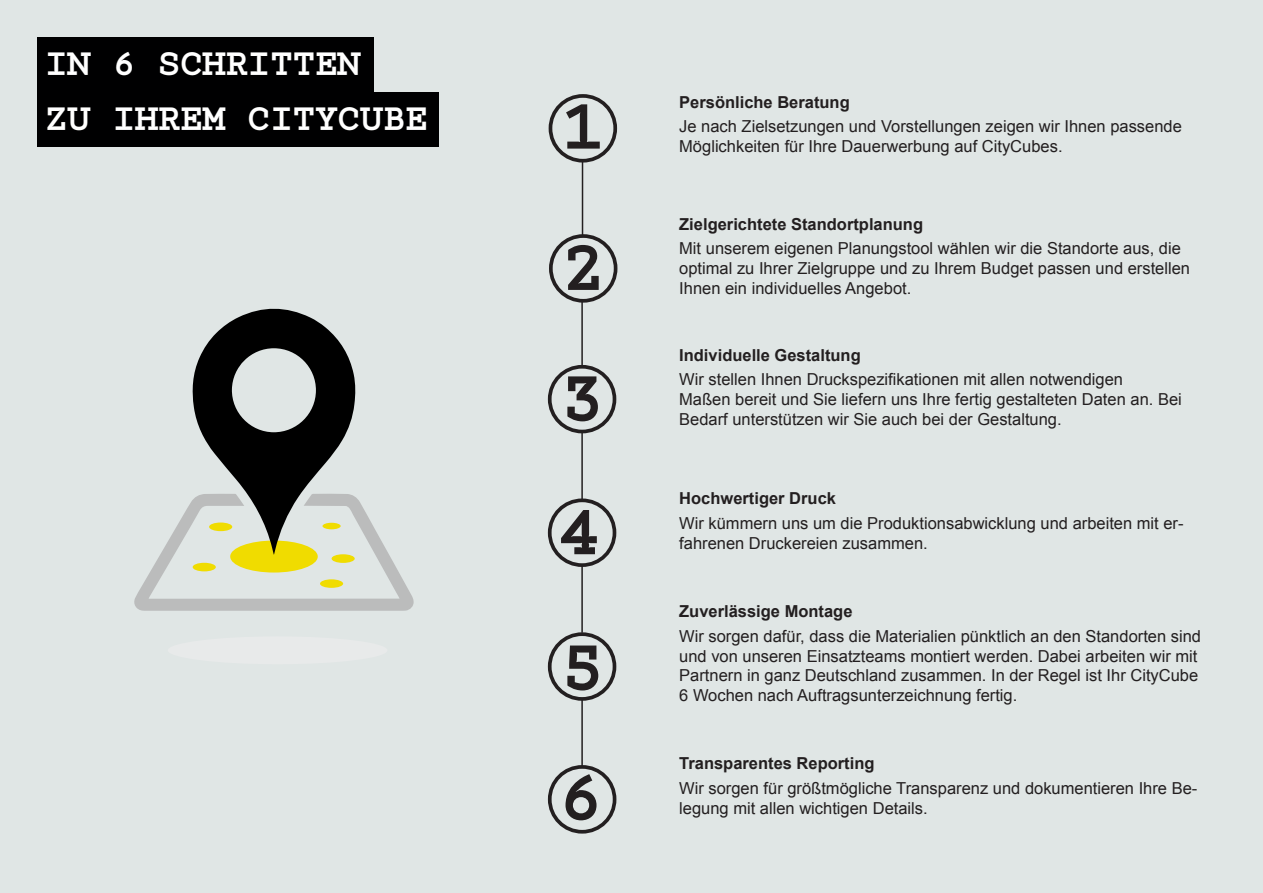
<style>
.page{position:relative;width:1263px;height:893px;background:#e0e6e5}
.page>*{position:absolute;margin:0;border:0;box-sizing:border-box;transform-origin:0 0}
.t1{font:800 73.8px "Electrica";color:#231f20}
.t2{font:800 37.5px "Electrica";color:#fff}
.t3{font:16.5px/19.8px "Arial";color:#231f20}
.t4{font:700 16.5px "Arial";color:#231f20}
</style>
<div class="page">
<div style="left:37px;top:37px;width:337px;height:55px;background:#000001"></div>
<div style="left:37px;top:92px;width:401px;height:55px;background:#000001"></div>
<div style="left:549px;top:94px;width:68px;height:69px;border:4px solid #231f20;border-radius:50%"></div>
<div style="left:549px;top:234px;width:68px;height:69px;border:4px solid #231f20;border-radius:50%"></div>
<div style="left:548px;top:365px;width:68px;height:68px;border:4px solid #231f20;border-radius:50%"></div>
<div style="left:548px;top:498px;width:68px;height:69px;border:4px solid #231f20;border-radius:50%"></div>
<div style="left:548px;top:632px;width:68px;height:69px;border:4px solid #231f20;border-radius:50%"></div>
<div style="left:548px;top:765px;width:68px;height:69px;border:4px solid #231f20;border-radius:50%"></div>
<svg style="left:134px;top:308px;width:280px;height:303px"></svg>
<div style="left:168px;top:636px;width:219px;height:28px;background:#e8eaea;border-radius:50%"></div>
<div style="left:209px;top:522px;width:23px;height:9px;background:#f0dc00;border-radius:50%"></div>
<div style="left:193px;top:563px;width:23px;height:8px;background:#f0dc00;border-radius:50%"></div>
<div style="left:322px;top:523px;width:19px;height:6px;background:#f0dc00;border-radius:50%"></div>
<div style="left:320px;top:579px;width:23px;height:9px;background:#f0dc00;border-radius:50%"></div>
<div style="left:332px;top:554px;width:23px;height:9px;background:#f0dc00;border-radius:50%"></div>
<hr style="left:582px;top:160px;width:1px;height:76px;background:#231f20">
<hr style="left:581px;top:300px;width:2px;height:66px;background:#231f20">
<hr style="left:581px;top:431px;width:2px;height:70px;background:#231f20">
<hr style="left:581px;top:565px;width:2px;height:68px;background:#231f20">
<hr style="left:581px;top:699px;width:2px;height:67px;background:#231f20">
<p class="t2" style="left:45px;top:43px;width:316px">IN 6 SCHRITTEN</p>
<p class="t2" style="left:45px;top:98px;width:384px">ZU IHREM CITYCUBE</p>
<p class="t1" style="left:560px;top:85px;width:46px">1</p>
<p class="t1" style="left:561px;top:227px;width:46px">2</p>
<p class="t1" style="left:560px;top:357px;width:46px">3</p>
<p class="t1" style="left:558px;top:491px;width:46px">4</p>
<p class="t1" style="left:560px;top:626px;width:46px">5</p>
<p class="t1" style="left:558px;top:756px;width:46px">6</p>
<p class="t4" style="left:679px;top:91px;width:172px">Persönliche Beratung</p>
<p class="t3" style="left:679px;top:117px;width:504px">Je nach Zielsetzungen und Vorstellungen zeigen wir Ihnen passende<br>Möglichkeiten für Ihre Dauerwerbung auf CityCubes.</p>
<p class="t4" style="left:679px;top:213px;width:245px">Zielgerichtete Standortplanung</p>
<p class="t3" style="left:679px;top:239px;width:512px">Mit unserem eigenen Planungstool wählen wir die Standorte aus, die optimal zu Ihrer Zielgruppe und zu Ihrem Budget passen und erstellen<br>Ihnen ein individuelles Angebot.</p>
<p class="t4" style="left:679px;top:344px;width:183px">Individuelle Gestaltung</p>
<p class="t3" style="left:679px;top:370px;width:504px">Wir stellen Ihnen Druckspezifikationen mit allen notwendigen<br>Maßen bereit und Sie liefern uns Ihre fertig gestalteten Daten an. Bei<br>Bedarf unterstützen wir Sie auch bei der Gestaltung.</p>
<p class="t4" style="left:679px;top:487px;width:158px">Hochwertiger Druck</p>
<p class="t3" style="left:679px;top:513px;width:506px">Wir kümmern uns um die Produktionsabwicklung und arbeiten mit er&shy;fahrenen Druckereien zusammen.</p>
<p class="t4" style="left:679px;top:600px;width:175px">Zuverlässige Montage</p>
<p class="t3" style="left:679px;top:626px;width:523px">Wir sorgen dafür, dass die Materialien pünktlich an den Standorten sind und von unseren Einsatzteams montiert werden. Dabei arbeiten wir mit Partnern in ganz Deutschland zusammen. In der Regel ist Ihr CityCube 6 Wochen nach Auftragsunterzeichnung fertig.</p>
<p class="t4" style="left:679px;top:753px;width:197px">Transparentes Reporting</p>
<p class="t3" style="left:679px;top:779px;width:520px">Wir sorgen für größtmögliche Transparenz und dokumentieren Ihre Be&shy;legung mit allen wichtigen Details.</p>
</div>
